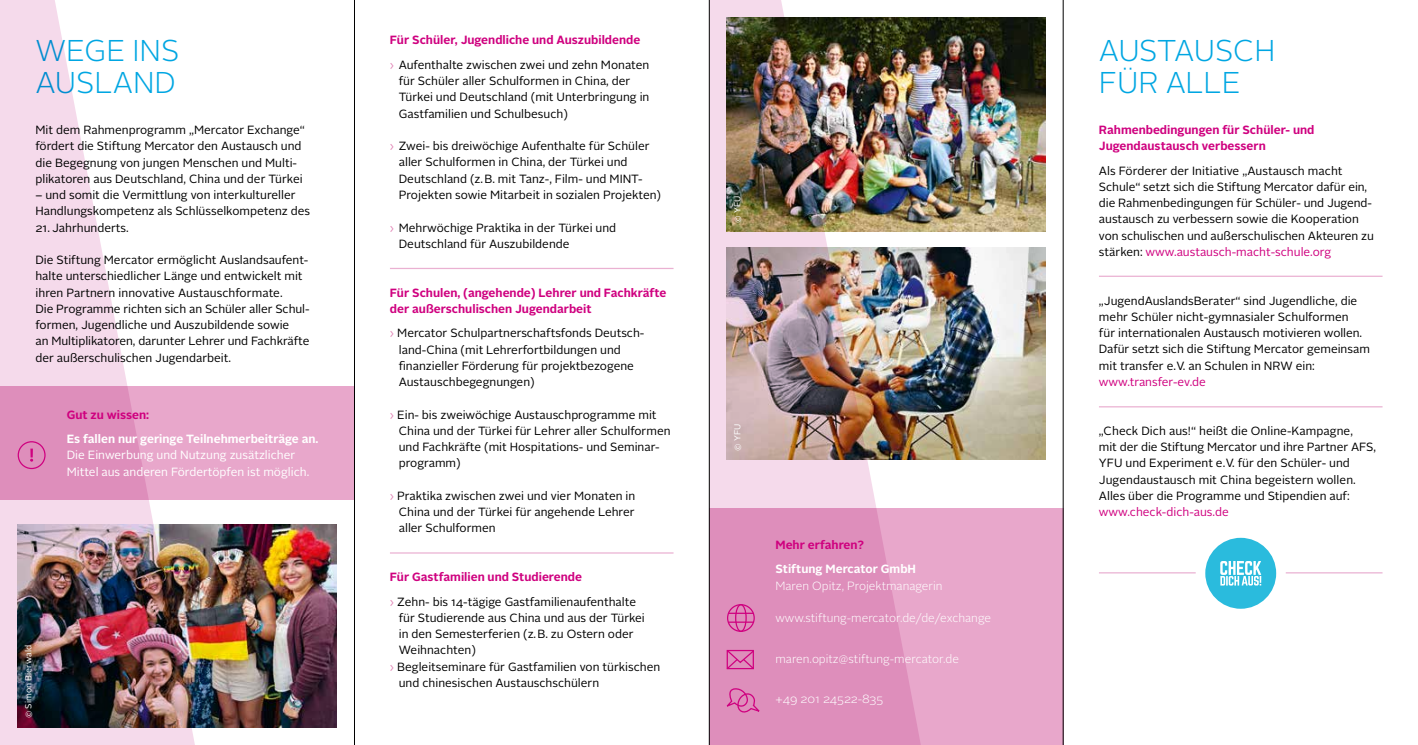
<style>
.page{position:relative;width:1418px;height:745px;background:#fff}
.page>*{position:absolute;margin:0;border:0;box-sizing:border-box;transform-origin:0 0}
.t1{font:300 30px/32.5px "Alright Sans";color:#00a6e2}
.t2{font:11.88px/16.2px "Alright Sans";color:#000}
.t3{font:700 11.88px/16.2px "Alright Sans";color:#cf007f}
.t4{font:300 11.88px "Alright Sans";color:#fff}
.t5{font:11.88px/16.2px "Alright Sans";color:#fff}
.t6{font:700 11.88px "Alright Sans";color:#fff}
.t7{font:11.88px "Alright Sans";color:#cf007f}
.t8{font:8.75px "Alright Sans";color:#fff}
.s1{font-weight:400;color:#e184b5}
.s2{font-weight:400;color:#000}
.s3{color:#e184b5}
.s4{font-weight:700;color:#cf007f}
.s5{color:#cf007f}
</style>
<div class="page">
<div style="left:1205px;top:537px;width:71px;height:71px;background:#2abbdd;border-radius:50%"></div>
<svg style="left:1220px;top:561px;width:41px;height:24px"></svg>
<div style="left:709px;top:508px;width:354px;height:236px;background:#e8a7cb"></div>
<div style="left:0;top:386px;width:354px;height:113px;background:#e8a7cb"></div>
<img style="left:928px;top:248px;width:117px;height:211px">
<img style="left:928px;top:18px;width:117px;height:213px">
<img style="left:202px;top:524px;width:135px;height:202px">
<img style="left:710px;top:0;width:218px;height:744px">
<img style="left:0;top:0;width:202px;height:744px">
<hr style="left:390px;top:268px;width:283px;height:1px;background:#eab1d2">
<hr style="left:1098px;top:275px;width:284px;height:2px;background:#eab1d2">
<hr style="left:1098px;top:406px;width:284px;height:1px;background:#eab1d2">
<hr style="left:1285px;top:572px;width:97px;height:1px;background:#eab1d2">
<hr style="left:1098px;top:572px;width:97px;height:1px;background:#eab1d2">
<hr style="left:390px;top:552px;width:283px;height:1px;background:#eab1d2">
<svg style="left:725px;top:648px;width:30px;height:22px"></svg>
<svg style="left:725px;top:686px;width:36px;height:29px"></svg>
<div style="left:727px;top:603px;width:27px;height:28px;border:1px solid #cf007f;border-radius:50%"></div>
<div style="left:735px;top:603px;width:11px;height:28px;border:1px solid #cf007f;border-radius:50%"></div>
<svg style="left:728px;top:612px;width:25px;height:1px"></svg>
<svg style="left:728px;top:621px;width:25px;height:1px"></svg>
<svg style="left:30px;top:448px;width:3px;height:13px"></svg>
<div style="left:18px;top:441px;width:28px;height:28px;border:1px solid #cf007f;border-radius:50%"></div>
<hr style="left:354px;top:0;width:1px;height:744px;background:#000">
<hr style="left:1062px;top:0;width:1px;height:744px;background:#000">
<hr style="left:709px;top:0;width:1px;height:744px;background:#000">
<p class="t3" style="left:390px;top:28px;width:261px;line-height:24.4px">Für Schüler, Jugendliche und Auszubildende<br><span class="s1">›</span> <span class="s2">Aufenthalte zwischen zwei und zehn Monaten</span></p>
<p class="t2" style="left:399px;top:73px;width:252px">für Schüler aller Schulformen in China, der<br>Türkei und Deutschland (mit Unterbringung in<br>Gastfamilien und Schulbesuch)</p>
<p class="t2" style="left:399px;top:138px;width:264px;text-indent:-9px"><span class="s3">›</span> Zwei- bis dreiwöchige Aufenthalte für Schüler aller Schulformen in China, der Türkei und Deutschland (z. B. mit Tanz-, Film- und MINT-Projekten sowie Mitarbeit in sozialen Projekten)</p>
<p class="t2" style="left:399px;top:219px;width:219px;text-indent:-9px"><span class="s3">›</span> Mehrwöchige Praktika in der Türkei und<br>Deutschland für Auszubildende</p>
<p class="t3" style="left:390px;top:284px;width:278px">Für Schulen, (angehende) Lehrer und Fachkräfte der außerschulischen Jugendarbeit</p>
<p class="t2" style="left:399px;top:325px;width:247px;text-indent:-9px"><span class="s3">›</span> Mercator Schulpartnerschaftsfonds Deutsch&shy;land-China (mit Lehrerfortbildungen und finanzieller Förderung für projektbezogene Austauschbegegnungen)</p>
<p class="t2" style="left:399px;top:406px;width:273px;text-indent:-9px"><span class="s3">›</span> Ein- bis zweiwöchige Austauschprogramme mit China und der Türkei für Lehrer aller Schulformen und Fachkräfte (mit Hospitations- und Seminar&shy;programm)</p>
<p class="t2" style="left:399px;top:487px;width:238px;text-align:justify;text-indent:-9px"><span class="s3">›</span> Praktika zwischen zwei und vier Monaten in China und der Türkei für angehende Lehrer aller Schulformen</p>
<p class="t2" style="left:390px;top:564px;width:248px;line-height:24.4px"><span class="s4">Für Gastfamilien und Studierende<br></span><span class="s3">›</span> Zehn- bis 14-tägige Gastfamilienaufenthalte</p>
<p class="t2" style="left:399px;top:609px;width:247px">für Studierende aus China und aus der Türkei</p>
<p class="t2" style="left:399px;top:625px;width:236px">in den Semesterferien (z. B. zu Ostern oder</p>
<p class="t2" style="left:399px;top:642px;width:79px">Weihnachten)</p>
<p class="t2" style="left:390px;top:658px;width:272px"><span class="s3">›</span> Begleitseminare für Gastfamilien von türkischen</p>
<p class="t2" style="left:399px;top:674px;width:202px">und chinesischen Austauschschülern</p>
<h1 class="t1" style="left:35px;top:35px;width:145px">WEGE INS<br>AUSLAND</h1>
<h1 class="t1" style="left:1098px;top:35px;width:178px">AUSTAUSCH<br>FÜR ALLE</h1>
<p class="t2" style="left:35px;top:122px;width:271px">Mit dem Rahmenprogramm „Mercator Exchange“ fördert die Stiftung Mercator den Austausch und die Begegnung von jungen Menschen und Multi&shy;plikatoren aus Deutschland, China und der Türkei</p>
<p class="t2" style="left:35px;top:187px;width:276px">– und somit die Vermittlung von interkultureller<br>Handlungskompetenz als Schlüsselkompetenz des</p>
<p class="t2" style="left:35px;top:219px;width:95px">21. Jahrhunderts.</p>
<p class="t2" style="left:35px;top:252px;width:276px">Die Stiftung Mercator ermöglicht Auslandsaufent&shy;halte unterschiedlicher Länge und entwickelt mit ihren Partnern innovative Austauschformate.<br>Die Programme richten sich an Schüler aller Schul&shy;formen, Jugendliche und Auszubildende sowie<br>an Multiplikatoren, darunter Lehrer und Fachkräfte der außerschulischen Jugendarbeit.</p>
<p class="t3" style="left:1098px;top:121px;width:217px">Rahmenbedingungen für Schüler- und<br>Jugendaustausch verbessern</p>
<p class="t2" style="left:1098px;top:162px;width:276px">Als Förderer der Initiative „Austausch macht Schule“ setzt sich die Stiftung Mercator dafür ein, die Rahmenbedingungen für Schüler- und Jugend&shy;austausch zu verbessern sowie die Kooperation von schulischen und außerschulischen Akteuren zu stärken: <span class="s5">www.austausch-macht-schule.org</span></p>
<p class="t2" style="left:1098px;top:292px;width:272px">„JugendAuslandsBerater“ sind Jugendliche, die mehr Schüler nicht-gymnasialer Schulformen<br>für internationalen Austausch motivieren wollen.<br>Dafür setzt sich die Stiftung Mercator gemeinsam mit transfer e. V. an Schulen in NRW ein:</p>
<p class="t7" style="left:1098px;top:373px;width:108px">www.transfer-ev.de</p>
<p class="t2" style="left:1098px;top:422px;width:278px">„Check Dich aus!“ heißt die Online-Kampagne,<br>mit der die Stiftung Mercator und ihre Partner AFS, YFU und Experiment e. V. für den Schüler- und Jugendaustausch mit China begeistern wollen.<br>Alles über die Programme und Stipendien auf:</p>
<p class="t7" style="left:1098px;top:503px;width:131px">www.check-dich-aus.de</p>
<p class="t8" style="left:731px;top:222px;width:29px;rotate:-90deg">© YFU</p>
<p class="t3" style="left:67px;top:406px;width:84px">Gut zu wissen:</p>
<p class="t6" style="left:67px;top:430px;width:253px">Es fallen nur geringe Teilnehmerbeiträge an.</p>
<p class="t5" style="left:67px;top:447px;width:244px">Die Einwerbung und Nutzung zusätzlicher<br>Mittel aus anderen Fördertöpfen ist möglich.</p>
<p class="t8" style="left:731px;top:450px;width:29px;rotate:-90deg">© YFU</p>
<p class="t3" style="left:775px;top:536px;width:90px">Mehr erfahren?</p>
<p class="t6" style="left:775px;top:560px;width:142px">Stiftung Mercator GmbH</p>
<p class="t4" style="left:775px;top:577px;width:169px">Maren Opitz, Projektmanagerin</p>
<p class="t4" style="left:775px;top:609px;width:217px">www.stiftung-mercator.de/de/exchange</p>
<p class="t4" style="left:775px;top:650px;width:185px">maren.opitz@stiftung-mercator.de</p>
<p class="t4" style="left:775px;top:690px;width:109px">+49 201 24522-835</p>
<p class="t8" style="left:22px;top:717px;width:75px;rotate:-90deg">© Simon Bierwald</p>
</div>
